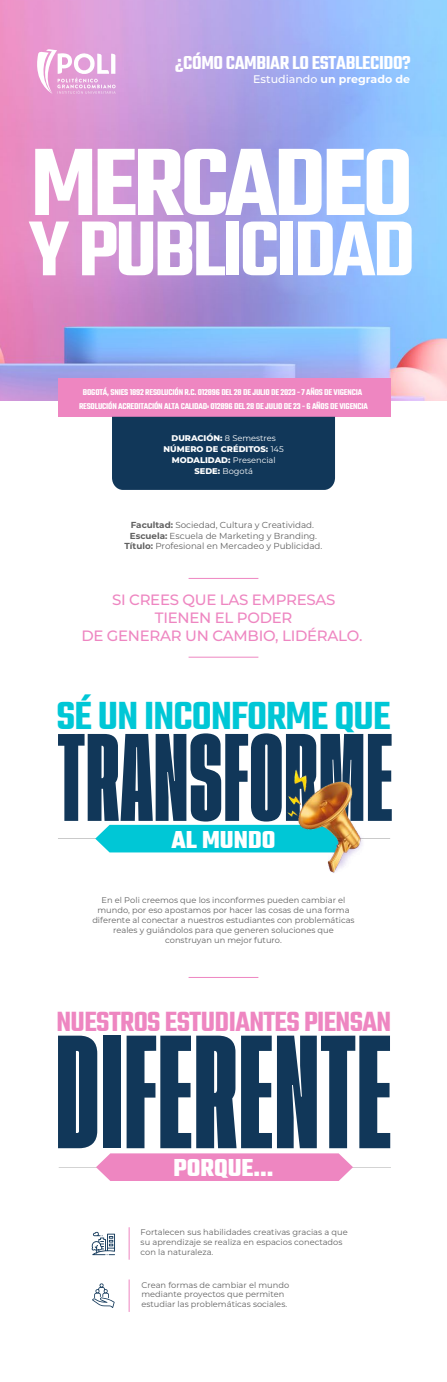
<style>
.page{position:relative;width:447px;height:1382px;background:#fff}
.page>*{position:absolute;margin:0;border:0;box-sizing:border-box;transform-origin:0 0}
.t1{font:119.1px "Tusker Grotesk 3800 Super";letter-spacing:.02em;color:#113759}
.t2{font:600 104.02px "Teko";letter-spacing:-.04em;color:#fff;scale:1.05 1}
.t3{font:91.95px "Tusker Grotesk 3800 Super";letter-spacing:.02em;color:#113759}
.t4{font:600 84.53px "Teko";letter-spacing:-.04em;color:#fff;scale:1.05 1}
.t5{font:600 42.67px "Teko";letter-spacing:-.02em;color:#00c7d6}
.t6{font:600 30.22px "Teko";letter-spacing:-.02em;color:#ee86c1}
.t7{font:700 26.55px "Teko";color:#fff}
.t8{font:700 26.47px "Teko";color:#fff}
.t9{font:600 20.48px "Teko";letter-spacing:-.02em;color:#fff}
.t10{font:500 15px/17.9px "Montserrat";letter-spacing:-.02em;color:#ee86c1;text-align:center}
.t11{font:700 11.02px "Montserrat";color:#fff}
.t12{font:600 9.23px/14.7px "Teko";letter-spacing:-.02em;color:#fff;text-align:center}
.t13{font:8.7px/10.5px "Montserrat";color:#606060;text-align:center}
.t14{font:800 8.32px/10.9px "Montserrat";color:#fff;text-align:center}
.t15{font:8.25px/9.9px "Montserrat";color:#606060}
.t16{font:8.25px "Montserrat";color:#fff}
.s1{font-weight:500}
.s2{font-weight:800;font-size:8.32px}
.s3{font-weight:400;font-size:8.25px}
.s4{font-weight:700}
</style>
<div class="page">
<hr style="left:58px;top:838px;width:39px;height:1px;background:#606160">
<hr style="left:351px;top:838px;width:39px;height:1px;background:#606160">
<div style="left:95px;top:825px;width:154px;height:27px;background:#00c7d6"></div>
<hr style="left:59px;top:1167px;width:38px;height:1px;background:#606160">
<hr style="left:352px;top:1167px;width:38px;height:1px;background:#606160">
<svg style="left:96px;top:1153px;width:257px;height:28px;background:#ef8ec5"></svg>
<img style="left:0;top:1px;width:446px;height:400px">
<svg style="left:32px;top:49px;width:83px;height:45px"></svg>
<div style="left:58px;top:378px;width:332px;height:39px;background:#ee86c1"></div>
<div style="left:112px;top:417px;width:223px;height:73px;background:#113759"></div>
<hr style="left:129px;top:1227px;width:1px;height:33px;background:#ee86c1">
<hr style="left:129px;top:1279px;width:1px;height:33px;background:#ee86c1">
<hr style="left:188px;top:578px;width:70px;height:1px;background:#ee86c1">
<hr style="left:188px;top:657px;width:70px;height:1px;background:#ee86c1">
<hr style="left:188px;top:977px;width:70px;height:1px;background:#ee86c1">
<svg style="left:92px;top:1283px;width:23px;height:25px"></svg>
<svg style="left:91px;top:1231px;width:24px;height:24px"></svg>
<img style="left:249px;top:769px;width:117px;height:104px">
<h3 class="t9" style="left:175px;top:50px;width:237px">¿CÓMO CAMBIAR LO ESTABLECIDO?</h3>
<h3 class="t11" style="left:253px;top:71px;width:158px"><span class="s1">Estudiando</span> un pregrado de</h3>
<h2 class="t2" style="left:30px;top:119px;width:366px">MERCADEO</h2>
<h3 class="t4" style="left:29px;top:198px;width:369px">YPUBLICIDAD</h3>
<p class="t12" style="left:79px;top:385px;width:290px">BOGOTÁ, SNIES 1892 RESOLUCIÓN R.C. 012896 DEL 28 DE JULIO DE 2023 - 7 AÑOS DE VIGENCIA<br>RESOLUCIÓN ACREDITACIÓN ALTA CALIDAD: 012896 DEL 28 DE JULIO DE 23 - 6 AÑOS DE VIGENCIA</p>
<p class="t16" style="left:171px;top:432px;width:106px"><span class="s2">DURACIÓN:</span> 8 Semestres</p>
<p class="t14" style="left:163px;top:443px;width:122px">NÚMERO DE CRÉDITOS: <span class="s3">145<br></span>MODALIDAD: <span class="s3">Presencial</span></p>
<p class="t16" style="left:194px;top:465px;width:60px"><span class="s2">SEDE:</span> Bogotá</p>
<p class="t13" style="left:124px;top:519px;width:199px"><span class="s4">Facultad:</span> Sociedad, Cultura y Creatividad.<br><span class="s4">Escuela:</span> Escuela de Marketing y Branding.<br><span class="s4">Título:</span> Profesional en Mercadeo y Publicidad.</p>
<h3 class="t10" style="left:81px;top:590px;width:282px">SI CREES QUE LAS EMPRESAS<br>TIENEN EL PODER<br>DE GENERAR UN CAMBIO, LIDÉRALO.</h3>
<h3 class="t5" style="left:56px;top:690px;width:335px">SÉ UN INCONFORME QUE</h3>
<h3 class="t3" style="left:58px;top:724px;width:336px">TRANSFORME</h3>
<h3 class="t8" style="left:171px;top:823px;width:106px">AL MUNDO</h3>
<p class="t15" style="left:92px;top:895px;width:263px;text-align:center">En el Poli creemos que los inconformes pueden cambiar el mundo, por eso apostamos por hacer las cosas de una forma diferente al conectar a nuestros estudiantes con problemáticas reales y guiándolos para que generen soluciones que construyan un mejor futuro.</p>
<h3 class="t6" style="left:56px;top:1003px;width:336px">NUESTROS ESTUDIANTES PIENSAN</h3>
<h1 class="t1" style="left:56px;top:1023px;width:336px">DIFERENTE</h1>
<h3 class="t7" style="left:173px;top:1150px;width:102px">PORQUE...</h3>
<p class="t15" style="left:140px;top:1227px;width:208px">Fortalecen sus habilidades creativas gracias a que su aprendizaje se realiza en espacios conectados con la naturaleza.</p>
<p class="t15" style="left:141px;top:1279px;width:149px">Crean formas de cambiar el mundo mediante proyectos que permiten estudiar las problemáticas sociales.</p>
</div>
